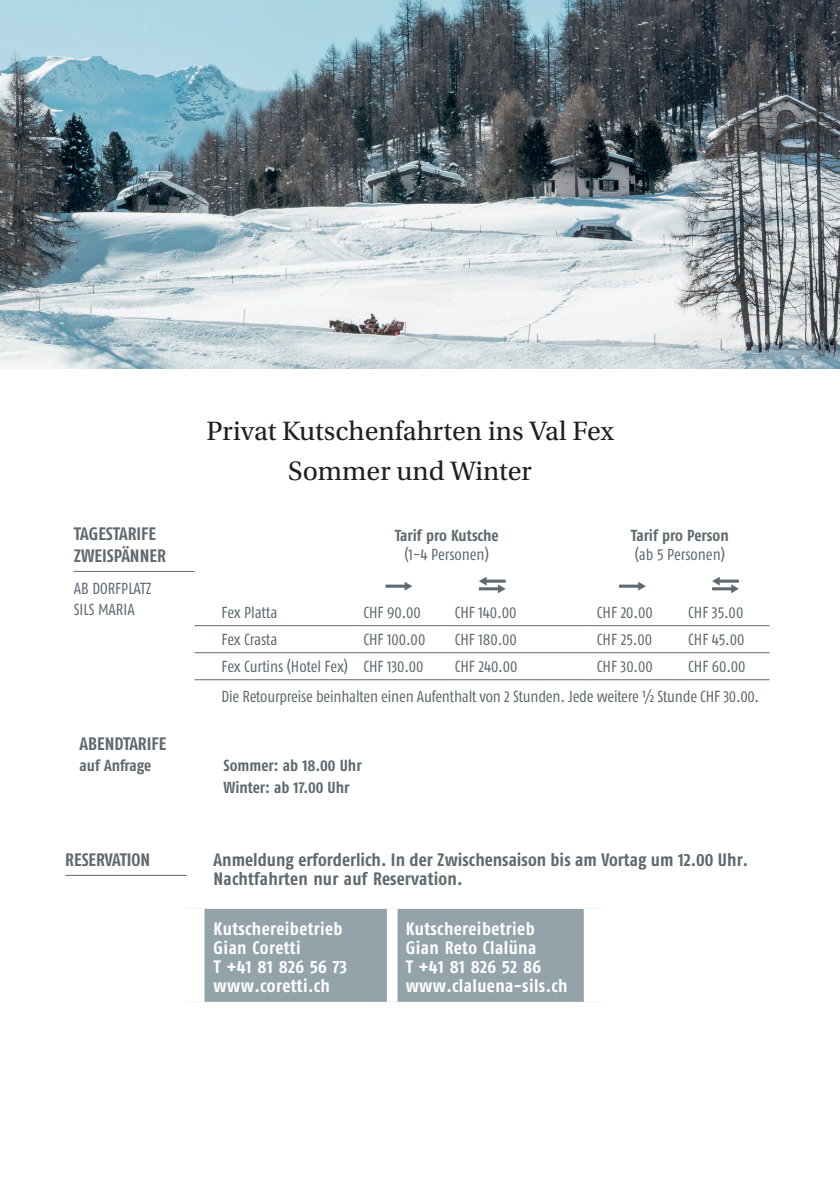
<style>
.page{position:relative;width:840px;height:1191px;background:#fff}
.page>*{position:absolute;margin:0;border:0;box-sizing:border-box;transform-origin:0 0}
.t1{font:28px/39.6px "Utopia Std";color:#231f20;text-align:center}
.t2{font:700 18px/21.2px "Fago Co Lf";color:#5f696f}
.t3{font:700 18px/19px "Fago Co Lf";letter-spacing:.02em;color:#fff}
.t4{font:16px/21.2px "Fago Co Lf";letter-spacing:-.005em;color:#5f696f}
.t5{font:700 16px/21.2px "Fago Co Lf";color:#5f696f}
</style>
<div class="page">
<img style="left:0;top:0;width:839px;height:369px">
<hr style="left:194px;top:625px;width:162px;height:1px;background:#5f696f">
<hr style="left:356px;top:625px;width:85px;height:1px;background:#5f696f">
<hr style="left:447px;top:625px;width:89px;height:1px;background:#5f696f">
<hr style="left:536px;top:625px;width:54px;height:1px;background:#5f696f">
<hr style="left:590px;top:625px;width:84px;height:1px;background:#5f696f">
<hr style="left:681px;top:625px;width:88px;height:1px;background:#5f696f">
<hr style="left:194px;top:652px;width:162px;height:1px;background:#5f696f">
<hr style="left:356px;top:652px;width:85px;height:1px;background:#5f696f">
<hr style="left:447px;top:652px;width:89px;height:1px;background:#5f696f">
<hr style="left:536px;top:652px;width:54px;height:1px;background:#5f696f">
<hr style="left:590px;top:652px;width:84px;height:1px;background:#5f696f">
<hr style="left:681px;top:652px;width:88px;height:1px;background:#5f696f">
<hr style="left:194px;top:679px;width:162px;height:1px;background:#5f696f">
<hr style="left:356px;top:679px;width:85px;height:1px;background:#5f696f">
<hr style="left:447px;top:679px;width:89px;height:1px;background:#5f696f">
<hr style="left:536px;top:679px;width:54px;height:1px;background:#5f696f">
<hr style="left:590px;top:679px;width:84px;height:1px;background:#5f696f">
<hr style="left:681px;top:679px;width:88px;height:1px;background:#5f696f">
<hr style="left:74px;top:571px;width:120px;height:1px;background:#5f696f">
<svg style="left:385px;top:582px;width:27px;height:8px"></svg>
<svg style="left:478px;top:576px;width:27px;height:17px"></svg>
<svg style="left:619px;top:582px;width:26px;height:8px"></svg>
<svg style="left:712px;top:576px;width:26px;height:17px"></svg>
<div style="left:204px;top:909px;width:379px;height:92px;background:#94a2aa"></div>
<hr style="left:65px;top:875px;width:121px;height:1px;background:#5f696f">
<div style="left:386px;top:909px;width:11px;height:92px;background:#fff"></div>
<h1 class="t1" style="left:206px;top:412px;width:408px">Privat Kutschenfahrten ins Val Fex<br>Sommer und Winter</h1>
<p class="t2" style="left:74px;top:523px;width:93px">TAGESTARIFE<br>ZWEISPÄNNER</p>
<p class="t5" style="left:394px;top:524px;width:105px">Tarif pro Kutsche</p>
<p class="t4" style="left:404px;top:543px;width:86px">(1-4 Personen)</p>
<p class="t5" style="left:630px;top:524px;width:99px">Tarif pro Person</p>
<p class="t4" style="left:634px;top:543px;width:92px">(ab 5 Personen)</p>
<p class="t4" style="left:74px;top:577px;width:79px">AB DORFPLATZ<br>SILS MARIA</p>
<p class="t4" style="left:221px;top:601px;width:57px">Fex Platta</p>
<p class="t4" style="left:363px;top:601px;width:59px">CHF 90.00</p>
<p class="t4" style="left:454px;top:601px;width:63px">CHF 140.00</p>
<p class="t4" style="left:596px;top:601px;width:57px">CHF 20.00</p>
<p class="t4" style="left:688px;top:601px;width:57px">CHF 35.00</p>
<p class="t4" style="left:221px;top:628px;width:57px">Fex Crasta</p>
<p class="t4" style="left:363px;top:628px;width:63px">CHF 100.00</p>
<p class="t4" style="left:454px;top:628px;width:64px">CHF 180.00</p>
<p class="t4" style="left:596px;top:628px;width:57px">CHF 25.00</p>
<p class="t4" style="left:687px;top:628px;width:58px">CHF 45.00</p>
<p class="t4" style="left:221px;top:655px;width:203px">Fex Curtins (Hotel Fex) CHF 130.00</p>
<p class="t4" style="left:454px;top:655px;width:64px">CHF 240.00</p>
<p class="t4" style="left:596px;top:655px;width:57px">CHF 30.00</p>
<p class="t4" style="left:221px;top:651px;width:539px;line-height:30.4px;text-indent:466px">CHF 60.00<br>Die Retourpreise beinhalten einen Aufenthalt von 2 Stunden. Jede weitere ½ Stunde CHF 30.00.</p>
<p class="t2" style="left:79px;top:733px;width:88px">ABENDTARIFE</p>
<p class="t5" style="left:79px;top:755px;width:73px">auf Anfrage</p>
<p class="t5" style="left:223px;top:755px;width:139px">Sommer: ab 18.00 Uhr<br>Winter: ab 17.00 Uhr</p>
<p class="t2" style="left:65px;top:849px;width:87px">RESERVATION</p>
<p class="t2" style="left:213px;top:850px;width:535px;line-height:19px">Anmeldung erforderlich. In der Zwischensaison bis am Vortag um 12.00 Uhr.<br>Nachtfahrten nur auf Reservation.</p>
<p class="t3" style="left:213px;top:919px;width:135px">Kutschereibetrieb<br>Gian Coretti<br>T +41 81 826 56 73 www.coretti.ch</p>
<p class="t3" style="left:405px;top:919px;width:163px">Kutschereibetrieb<br>Gian Reto Clalüna<br>T +41 81 826 52 86 www.claluena-sils.ch</p>
</div>
